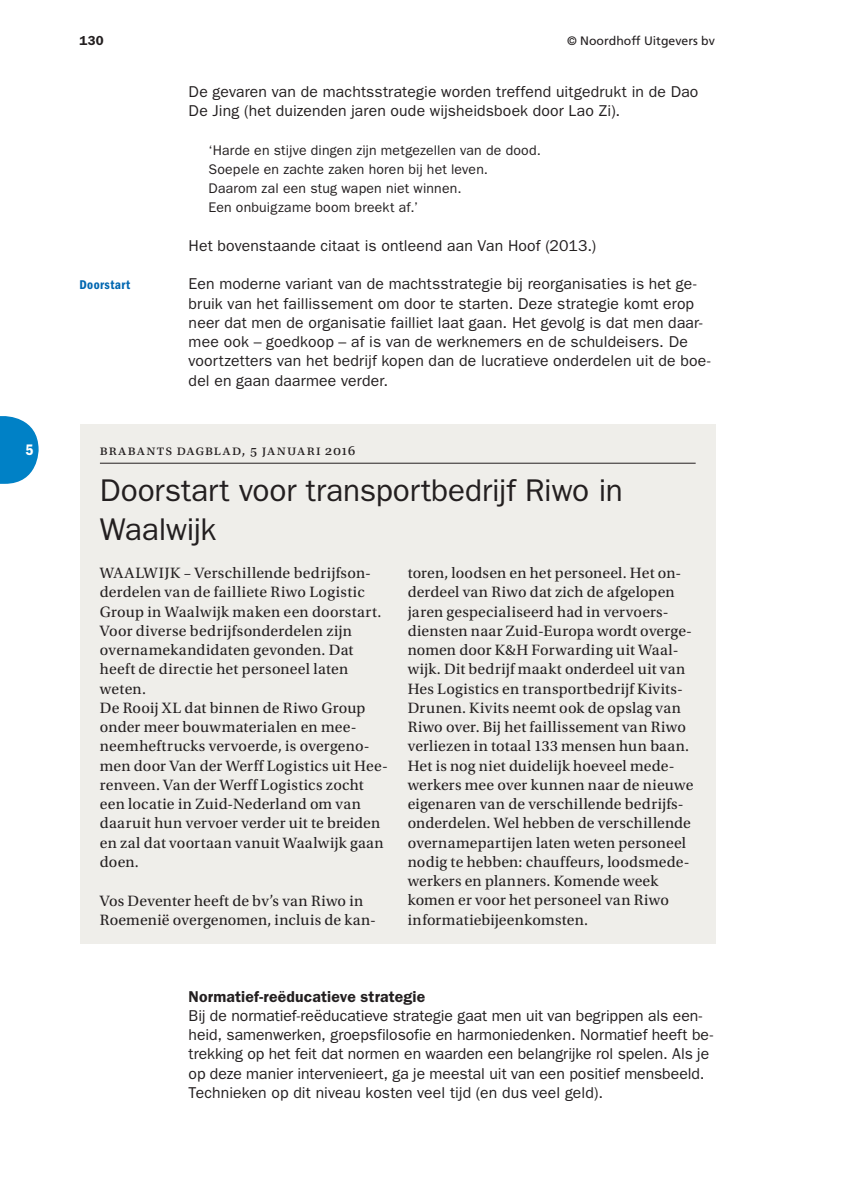
<style>
.page{position:relative;width:844px;height:1191px;background:#fff}
.page>*{position:absolute;margin:0;border:0;box-sizing:border-box;transform-origin:0 0}
.t1{font:31.5px/38.5px "ITC Franklin Gothic Std";letter-spacing:-.005em;color:#231f20}
.t2{font:15.75px/19.2px "ITC Franklin Gothic Std";letter-spacing:.005em;color:#231f20}
.t3{font:15.75px/19.2px "Utopia Std";color:#231f20}
.t4{font:15.75px/19.2px "Utopia Std";letter-spacing:.025em;color:#231f20}
.t5{font:600 15.75px "ITC Franklin Gothic Std";letter-spacing:.01em;color:#231f20}
.t6{font:15.75px "ITC Franklin Gothic Std Dm Cd";color:#fff}
.t7{font:14.88px "Utopia Std";letter-spacing:.065em;color:#231f20}
.t8{font:14px/19.2px "ITC Franklin Gothic Std";letter-spacing:.01em;color:#231f20}
.t9{font:13.12px "ITC Franklin Gothic Std Dm Cd";letter-spacing:.03em;color:#0067b1}
.t10{font:600 13.12px "ITC Franklin Gothic Std";color:#231f20}
.t11{font:12.25px "Frutiger LT Std";color:#231f20}
</style>
<div class="page">
<svg style="left:0;top:416px;width:39px;height:68px"></svg>
<div style="left:80px;top:424px;width:635px;height:520px;background:#efeeea"></div>
<hr style="left:100px;top:463px;width:595px;height:1px;background:#231f20">
<p class="t6" style="left:26px;top:443px;width:10px">5</p>
<p class="t10" style="left:79px;top:35px;width:26px">130</p>
<p class="t11" style="left:567px;top:35px;width:149px">© Noordhoff Uitgevers bv</p>
<p class="t9" style="left:79px;top:280px;width:52px">Doorstart</p>
<p class="t2" style="left:189px;top:83px;width:511px">De gevaren van de machtsstrategie worden treffend uitgedrukt in de Dao<br>De Jing (het duizenden jaren oude wijsheidsboek door Lao Zi).</p>
<p class="t8" style="left:208px;top:141px;width:334px">‘Harde en stijve dingen zijn metgezellen van de dood.<br>Soepele en zachte zaken horen bij het leven.<br>Daarom zal een stug wapen niet winnen.<br>Een onbuigzame boom breekt af.’</p>
<p class="t2" style="left:189px;top:237px;width:409px">Het bovenstaande citaat is ontleend aan Van Hoof (2013.)</p>
<p class="t2" style="left:189px;top:275px;width:523px">Een moderne variant van de machtsstrategie bij reorganisaties is het ge&shy;bruik van het faillissement om door te starten. Deze strategie komt erop neer dat men de organisatie failliet laat gaan. Het gevolg is dat men daar&shy;mee ook – goedkoop – af is van de werknemers en de schuldeisers. De voortzetters van het bedrijf kopen dan de lucratieve onderdelen uit de boe&shy;del en gaan daarmee verder.</p>
<p class="t7" style="left:100px;top:444px;width:257px">brabants dagblad, 5 januari 2016</p>
<h1 class="t1" style="left:100px;top:473px;width:524px">Doorstart voor transportbedrijf Riwo in<br>Waalwijk</h1>
<p class="t4" style="left:100px;top:565px;width:289px">WAALWIJK – Verschillende bedrijfson&shy;derdelen van de failliete Riwo Logistic Group in Waalwijk maken een doorstart.<br>Voor diverse bedrijfsonderdelen zijn overnamekandidaten gevonden. Dat heeft de directie het personeel laten weten.<br>De Rooij XL dat binnen de Riwo Group onder meer bouwmaterialen en mee&shy;neemheftrucks vervoerde, is overgeno&shy;men door Van der Werff Logistics uit Hee&shy;renveen. Van der Werff Logistics zocht een locatie in Zuid-Nederland om van daaruit hun vervoer verder uit te breiden en zal dat voortaan vanuit Waalwijk gaan doen.</p>
<p class="t3" style="left:100px;top:892px;width:277px">Vos Deventer heeft de bv’s van Riwo in<br>Roemenië overgenomen, incluis de kan-</p>
<p class="t3" style="left:407px;top:565px;width:286px">toren, loodsen en het personeel. Het on&shy;derdeel van Riwo dat zich de afgelopen jaren gespecialiseerd had in vervoers&shy;diensten naar Zuid-Europa wordt overge&shy;nomen door K&amp;H Forwarding uit Waal&shy;wijk. Dit bedrijf maakt onderdeel uit van Hes Logistics en transportbedrijf Kivits-Drunen. Kivits neemt ook de opslag van Riwo over. Bij het faillissement van Riwo verliezen in totaal</p>
<p class="t3" style="left:407px;top:738px;width:287px;text-indent:153px">mensen hun baan.<br>Het is nog niet duidelijk hoeveel mede&shy;werkers mee over kunnen naar de nieuwe eigenaren van de verschillende bedrijfs&shy;onderdelen. Wel hebben de verschillende overnamepartijen laten weten personeel nodig te hebben: chauffeurs, loodsmede&shy;werkers en planners. Komende week komen er voor het personeel van Riwo informatiebijeenkomsten.</p>
<p class="t5" style="left:189px;top:990px;width:238px">Normatief-reëducatieve strategie</p>
<p class="t2" style="left:189px;top:1007px;width:526px">Bij de normatief-reëducatieve strategie gaat men uit van begrippen als een&shy;heid, samenwerken, groepsfilosofie en harmoniedenken. Normatief heeft be&shy;trekking op het feit dat normen en waarden een belangrijke rol spelen. Als je op deze manier intervenieert, ga je meestal uit van een positief mensbeeld.<br>Technieken op dit niveau kosten veel tijd (en dus veel geld).</p>
</div>
